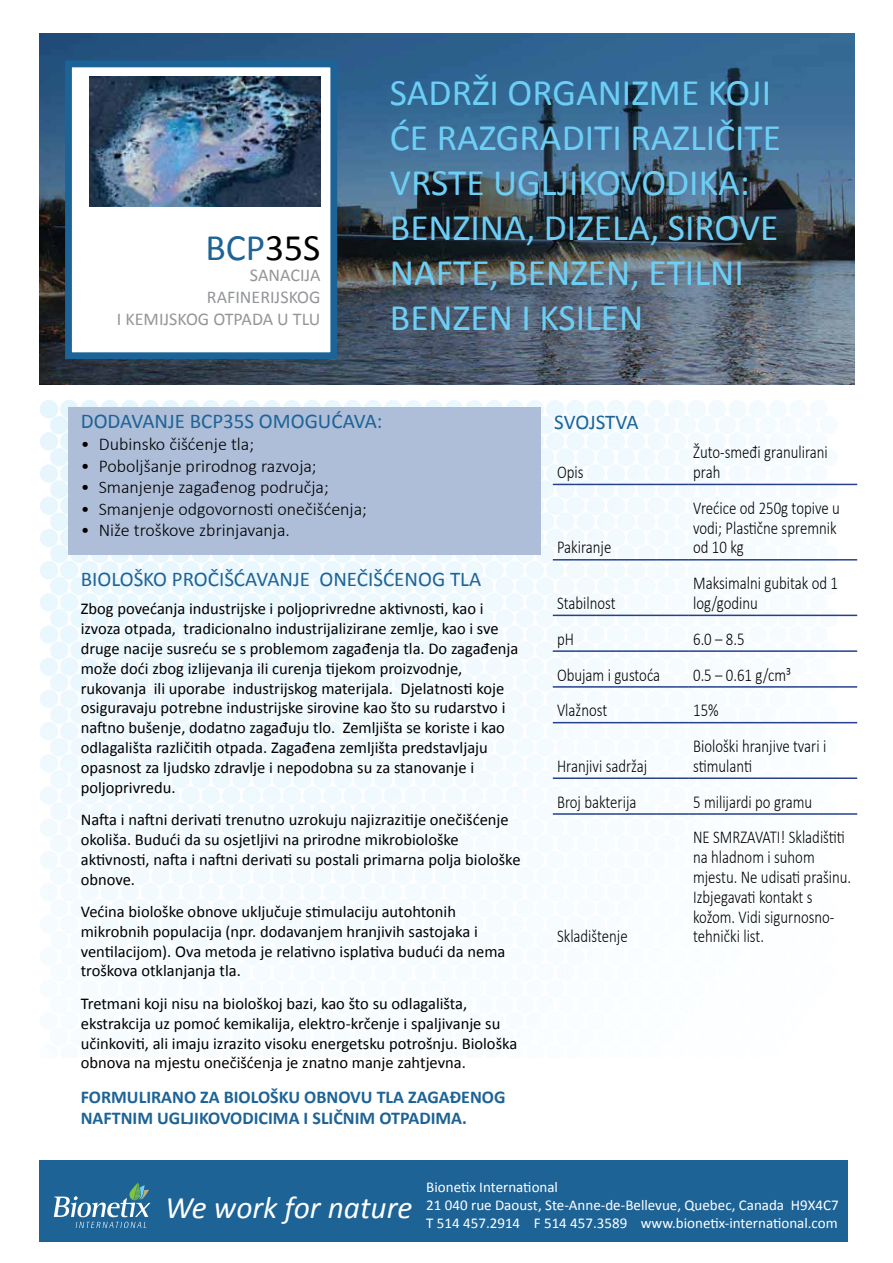
<style>
.page{position:relative;width:893px;height:1263px;background:#fff}
.page>*{position:absolute;margin:0;border:0;box-sizing:border-box;transform-origin:0 0}
.t1{font:37.5px/45px "Calibri";color:#6dcff6}
.t2{font:37.5px "Calibri";color:#1d6396}
.t3{font:italic 31.35px "Calibri";color:#fff}
.t4{font:21px "Calibri";color:#1d6396}
.t5{font:300 18.15px/19.8px "Calibri";color:#000;scale:.82 1}
.t6{font:300 18px "Calibri";color:#000}
.t7{font:700 18px/21.6px "Calibri";color:#1d6396}
.t8{font:18px/21.6px "Calibri";color:#939598;text-align:right}
.t9{font:16.5px/19.8px "Calibri";color:#000}
.t10{font:15px/18px "Calibri";color:#fff}
.s1{color:#000}
</style>
<div class="page">
<div style="left:40px;top:1161px;width:808px;height:81px;background:#1d6396"></div>
<img style="left:40px;top:400px;width:798px;height:596px">
<img style="left:40px;top:33px;width:814px;height:352px">
<div style="left:69px;top:64px;width:265px;height:292px;background:#fff"></div>
<div style="left:65px;top:61px;width:272px;height:298px;border:7px solid #1c6497"></div>
<img style="left:89px;top:77px;width:231px;height:129px">
<svg style="left:54px;top:1183px;width:97px;height:45px"></svg>
<div style="left:68px;top:407px;width:472px;height:148px;background:#aebdd8"></div>
<hr style="left:553px;top:484px;width:136px;height:1px;background:#25408e">
<hr style="left:689px;top:484px;width:168px;height:1px;background:#25408e">
<hr style="left:553px;top:559px;width:136px;height:1px;background:#25408e">
<hr style="left:689px;top:559px;width:168px;height:1px;background:#25408e">
<hr style="left:553px;top:615px;width:136px;height:1px;background:#25408e">
<hr style="left:689px;top:615px;width:168px;height:1px;background:#25408e">
<hr style="left:553px;top:650px;width:136px;height:2px;background:#25408e">
<hr style="left:689px;top:650px;width:168px;height:2px;background:#25408e">
<hr style="left:553px;top:686px;width:136px;height:2px;background:#25408e">
<hr style="left:689px;top:686px;width:168px;height:2px;background:#25408e">
<hr style="left:553px;top:722px;width:136px;height:1px;background:#25408e">
<hr style="left:689px;top:722px;width:168px;height:1px;background:#25408e">
<hr style="left:553px;top:777px;width:136px;height:2px;background:#25408e">
<hr style="left:689px;top:777px;width:168px;height:2px;background:#25408e">
<hr style="left:553px;top:813px;width:136px;height:2px;background:#25408e">
<hr style="left:689px;top:813px;width:168px;height:2px;background:#25408e">
<h1 class="t2" style="left:205px;top:224px;width:117px">BCP<span class="s1">35S</span></h1>
<p class="t8" style="left:117px;top:265px;width:205px">SANACIJA<br>RAFINERIJSKOG<br>I KEMIJSKOG OTPADA U TLU</p>
<h1 class="t1" style="left:390px;top:70px;width:393px">SADRŽI ORGANIZME KOJI<br>ĆE RAZGRADITI RAZLIČITE<br>VRSTE UGLJIKOVODIKA:<br>BENZINA, DIZELA, SIROVE<br>NAFTE, BENZEN, ETILNI<br>BENZEN I KSILEN</h1>
<p class="t4" style="left:81px;top:408px;width:303px">DODAVANJE BCP35S OMOGUĆAVA:</p>
<p class="t6" style="left:81px;top:433px;width:175px">• Dubinsko čišćenje tla;</p>
<p class="t6" style="left:81px;top:454px;width:237px">• Poboljšanje prirodnog razvoja;</p>
<p class="t6" style="left:81px;top:476px;width:250px">• Smanjenje zagađenog područja;</p>
<p class="t6" style="left:81px;top:498px;width:288px">• Smanjenje odgovornosti onečišćenja;</p>
<p class="t6" style="left:81px;top:519px;width:211px">• Niže troškove zbrinjavanja.</p>
<p class="t4" style="left:81px;top:566px;width:402px">BIOLOŠKO PROČIŠĆAVANJE ONEČIŠĆENOG TLA</p>
<p class="t9" style="left:81px;top:599px;width:439px">Zbog povećanja industrijske i poljoprivredne aktivnosti, kao i izvoza otpada, tradicionalno industrijalizirane zemlje, kao i sve druge nacije susreću se s problemom zagađenja tla. Do zagađenja može doći zbog izlijevanja ili curenja tijekom proizvodnje, rukovanja ili uporabe industrijskog materijala. Djelatnosti koje osiguravaju potrebne industrijske sirovine kao što su rudarstvo i naftno bušenje, dodatno zagađuju tlo. Zemljišta se koriste i kao odlagališta različitih otpada. Zagađena zemljišta predstavljaju opasnost za ljudsko zdravlje i nepodobna su za stanovanje i poljoprivredu.</p>
<p class="t9" style="left:81px;top:810px;width:441px">Nafta i naftni derivati trenutno uzrokuju najizrazitije onečišćenje okoliša. Budući da su osjetljivi na prirodne mikrobiološke aktivnosti, nafta i naftni derivati su postali primarna polja biološke obnove.</p>
<p class="t9" style="left:81px;top:902px;width:426px">Većina biološke obnove uključuje stimulaciju autohtonih mikrobnih populacija (npr. dodavanjem hranjivih sastojaka i ventilacijom). Ova metoda je relativno isplativa budući da nema troškova otklanjanja tla.</p>
<p class="t9" style="left:81px;top:994px;width:438px">Tretmani koji nisu na biološkoj bazi, kao što su odlagališta, ekstrakcija uz pomoć kemikalija, elektro-krčenje i spaljivanje su učinkoviti, ali imaju izrazito visoku energetsku potrošnju. Biološka obnova na mjestu onečišćenja je znatno manje zahtjevna.</p>
<p class="t7" style="left:81px;top:1086px;width:426px">FORMULIRANO ZA BIOLOŠKU OBNOVU TLA ZAGAĐENOG<br>NAFTNIM UGLJIKOVODICIMA I SLIČNIM OTPADIMA.</p>
<p class="t4" style="left:554px;top:409px;width:86px">SVOJSTVA</p>
<p class="t5" style="left:557px;top:462px;width:34px">Opis</p>
<p class="t5" style="left:557px;top:537px;width:68px">Pakiranje</p>
<p class="t5" style="left:557px;top:593px;width:73px">Stabilnost</p>
<p class="t5" style="left:693px;top:442px;width:166px">Žuto-smeđi granulirani prah</p>
<p class="t5" style="left:693px;top:498px;width:180px">Vrećice od 250g topive u vodi; Plastične spremnik od 10 kg</p>
<p class="t5" style="left:693px;top:573px;width:178px">Maksimalni gubitak od 1 log/godinu</p>
<p class="t5" style="left:557px;top:629px;width:22px">pH</p>
<p class="t5" style="left:693px;top:629px;width:64px">6.0 – 8.5</p>
<p class="t5" style="left:557px;top:664px;width:127px">Obujam i gustoća</p>
<p class="t5" style="left:693px;top:664px;width:121px">0.5 – 0.61 g/cm³</p>
<p class="t5" style="left:557px;top:700px;width:63px">Vlažnost</p>
<p class="t5" style="left:693px;top:700px;width:33px">15%</p>
<p class="t5" style="left:557px;top:756px;width:111px">Hranjivi sadržaj</p>
<p class="t5" style="left:693px;top:736px;width:164px">Biološki hranjive tvari i stimulanti</p>
<p class="t5" style="left:557px;top:791px;width:98px">Broj bakterija</p>
<p class="t5" style="left:693px;top:791px;width:147px">5 milijardi po gramu</p>
<p class="t5" style="left:557px;top:926px;width:88px">Skladištenje</p>
<p class="t5" style="left:693px;top:827px;width:194px">NE SMRZAVATI! Skladištiti na hladnom i suhom mjestu. Ne udisati prašinu.<br>Izbjegavati kontakt s kožom. Vidi sigurnosno&shy;tehnički list.</p>
<h2 class="t3" style="left:165px;top:1197px;width:249px">We work for nature</h2>
<p class="t10" style="left:426px;top:1178px;width:414px">Bionetix International<br>21 040 rue Daoust, Ste-Anne-de-Bellevue, Quebec, Canada H9X4C7<br>T 514 457.2914 F 514 457.3589 www.bionetix-international.com</p>
</div>
